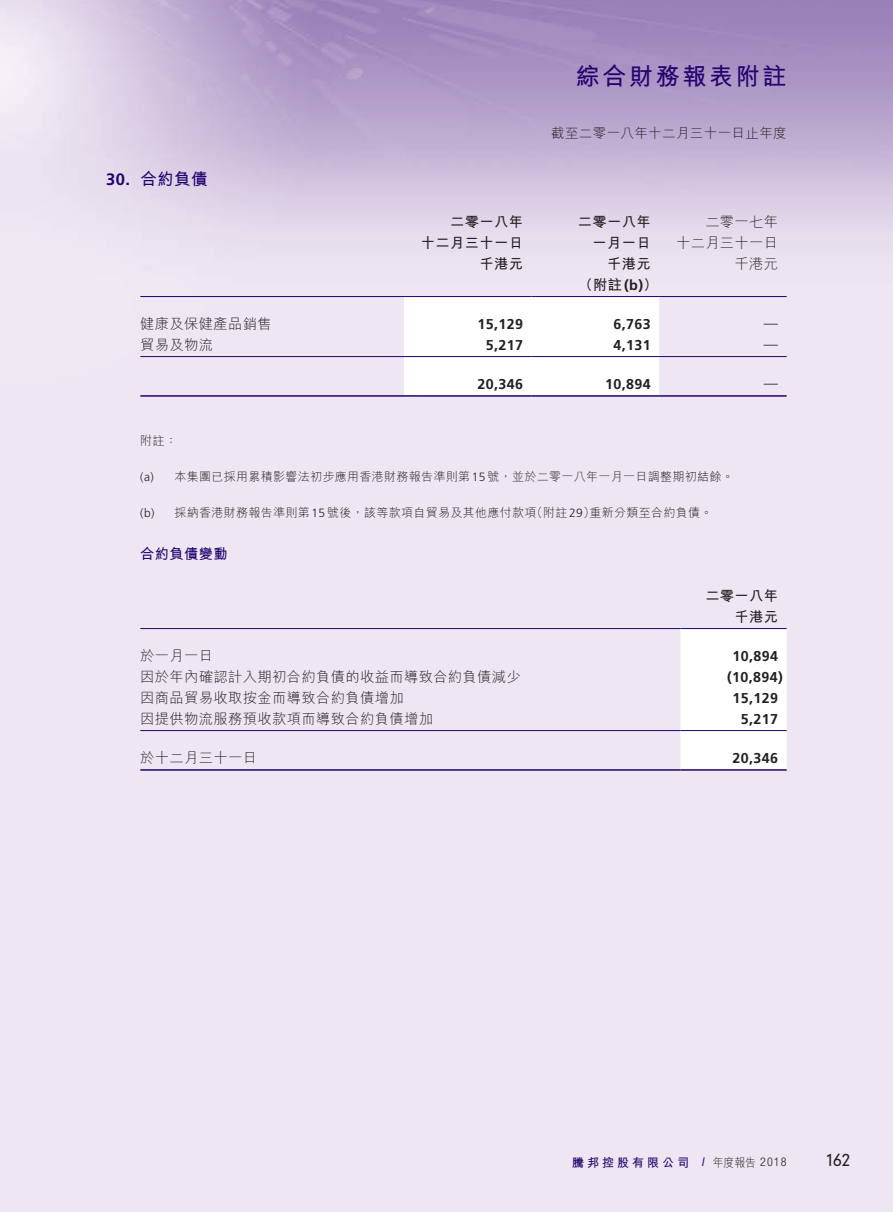
<style>
.page{position:relative;width:893px;height:1212px;background:#fff}
.page>*{position:absolute;margin:0;border:0;box-sizing:border-box;transform-origin:0 0}
.t1{font:700 24px "M Hei HK";letter-spacing:.11em;color:#22036f}
._3__標題{font:700 16.5px "M Hei HK";color:#22036f}
.t2{font:300 16.5px "DIN Neuzeit Grotesk Std";color:#231f20}
._3__標題-2{font:700 16.5px "Frutiger LT Std";color:#22036f}
._1__內文{font:300 14.25px "M Hei HK";letter-spacing:.03em;color:#231f20}
._1__內文-2{font:700 14.25px "Frutiger LT Std";letter-spacing:.03em;color:#231f20}
._1__內文-3{font:700 14.25px "M Hei HK";letter-spacing:.03em;color:#231f20}
._4__副標題{font:700 14.25px "M Hei HK";letter-spacing:.03em;color:#22036f}
._1__內文-4{font:300 14.25px "Frutiger LT Std";color:#231f20}
.t3{font:300 13.5px "M Hei HK";letter-spacing:.03em;color:#231f20}
._2__附註內文{font:300 12px "M Hei HK";letter-spacing:.03em;color:#231f20}
._2__附註內文-2{font:300 12px "M Hei HK";letter-spacing:.03em;color:#231f20;scale:.9 1}
.t4{font:700 12px "M Hei HK";letter-spacing:.25em;color:#22036f}
._2__附註內文-3{font:300 12px "Frutiger LT Std";color:#231f20}
.t5{font:12px "DIN Engschrift Std";color:#22036f}
.s1{font-family:"Frutiger LT Std"}
.s2{font-family:"Helvetica Neue LT Std";font-stretch:condensed}
</style>
<div class="page">
<svg style="left:404px;top:297px;width:255px;height:61px"></svg>
<hr style="left:140px;top:296px;width:264px;height:1px;background:#22036f">
<hr style="left:404px;top:296px;width:127px;height:1px;background:#22036f">
<hr style="left:531px;top:296px;width:128px;height:1px;background:#22036f">
<hr style="left:659px;top:296px;width:128px;height:1px;background:#22036f">
<hr style="left:140px;top:356px;width:264px;height:1px;background:#22036f">
<hr style="left:404px;top:356px;width:127px;height:1px;background:#22036f">
<hr style="left:531px;top:356px;width:128px;height:1px;background:#22036f">
<hr style="left:659px;top:356px;width:128px;height:1px;background:#22036f">
<hr style="left:140px;top:395px;width:264px;height:2px;background:#22036f">
<hr style="left:404px;top:395px;width:127px;height:2px;background:#22036f">
<hr style="left:531px;top:395px;width:128px;height:2px;background:#22036f">
<hr style="left:659px;top:395px;width:128px;height:2px;background:#22036f">
<svg style="left:680px;top:629px;width:107px;height:140px"></svg>
<hr style="left:140px;top:628px;width:540px;height:1px;background:#22036f">
<hr style="left:680px;top:628px;width:107px;height:1px;background:#22036f">
<hr style="left:140px;top:730px;width:540px;height:1px;background:#22036f">
<hr style="left:680px;top:730px;width:107px;height:1px;background:#22036f">
<hr style="left:140px;top:769px;width:540px;height:2px;background:#22036f">
<hr style="left:680px;top:769px;width:107px;height:2px;background:#22036f">
<p class="_3__標題-2" style="left:106px;top:169px;width:25px">30.</p>
<p class="_3__標題" style="left:140px;top:167px;width:69px">合約負債</p>
<p class="_1__內文" style="left:140px;top:316px;width:133px">健康及保健產品銷售</p>
<p class="_1__內文" style="left:140px;top:337px;width:74px">貿易及物流</p>
<h1 class="t1" style="left:576px;top:59px;width:212px">綜合財務報表附註</h1>
<p class="t3" style="left:551px;top:126px;width:237px">截至二零一八年十二月三十一日止年度</p>
<p class="_1__內文-3" style="left:450px;top:211px;width:74px">二零一八年</p>
<p class="_1__內文-3" style="left:421px;top:232px;width:104px">十二月三十一日</p>
<p class="_1__內文-3" style="left:479px;top:253px;width:45px">千港元</p>
<p class="_1__內文-3" style="left:578px;top:211px;width:74px">二零一八年</p>
<p class="_1__內文-3" style="left:592px;top:232px;width:60px">一月一日</p>
<p class="_1__內文-3" style="left:607px;top:253px;width:45px">千港元</p>
<p class="_1__內文" style="left:705px;top:214px;width:74px">二零一七年</p>
<p class="_1__內文" style="left:676px;top:235px;width:104px">十二月三十一日</p>
<p class="_1__內文" style="left:735px;top:256px;width:45px">千港元</p>
<p class="_1__內文-3" style="left:578px;top:274px;width:81px">（附註 <span class="s1">b(</span> (<span class="s1">(</span></p>
<p class="_1__內文-2" style="left:477px;top:315px;width:47px">15,129</p>
<p class="_1__內文-2" style="left:613px;top:315px;width:39px">6,763</p>
<p class="_1__內文-4" style="left:764px;top:315px;width:16px">—</p>
<p class="_1__內文-2" style="left:486px;top:336px;width:39px">5,217</p>
<p class="_1__內文-2" style="left:613px;top:336px;width:39px">4,131</p>
<p class="_1__內文-4" style="left:764px;top:336px;width:16px">—</p>
<p class="_1__內文-2" style="left:477px;top:376px;width:47px">20,346</p>
<p class="_1__內文-2" style="left:605px;top:376px;width:47px">10,894</p>
<p class="_1__內文-4" style="left:764px;top:375px;width:16px">—</p>
<p class="_2__附註內文" style="left:140px;top:434px;width:38px">附註：</p>
<p class="_2__附註內文-3" style="left:140px;top:470px;width:15px">a( )</p>
<p class="_2__附註內文" style="left:174px;top:470px;width:561px">本集團已採用累積影響法初步應用香港財務報告準則第<span class="s1">15</span>號，並於二零一八年一月一日調整期初結餘。</p>
<p class="_2__附註內文" style="left:174px;top:506px;width:364px">採納香港財務報告準則第<span class="s1">15</span>號後，該等款項自貿易及其他應付款項</p>
<p class="_2__附註內文" style="left:531px;top:506px;width:66px">（附註<span class="s1">29</span>）</p>
<p class="_2__附註內文" style="left:590px;top:506px;width:125px">重新分類至合約負債。</p>
<p class="_2__附註內文-3" style="left:140px;top:506px;width:16px">b( )</p>
<p class="_4__副標題" style="left:140px;top:543px;width:89px">合約負債變動</p>
<p class="_1__內文" style="left:140px;top:648px;width:74px">於一月一日</p>
<p class="_1__內文-3" style="left:705px;top:585px;width:74px">二零一八年</p>
<p class="_1__內文-3" style="left:735px;top:606px;width:45px">千港元</p>
<p class="_1__內文-2" style="left:733px;top:647px;width:47px">10,894</p>
<p class="_1__內文" style="left:140px;top:669px;width:382px">因於年內確認計入期初合約負債的收益而導致合約負債減少</p>
<p class="_1__內文-2" style="left:727px;top:668px;width:57px">)10,894(</p>
<p class="_1__內文" style="left:140px;top:690px;width:265px">因商品貿易收取按金而導致合約負債增加</p>
<p class="_1__內文-2" style="left:733px;top:689px;width:47px">15,129</p>
<p class="_1__內文" style="left:140px;top:711px;width:294px">因提供物流服務預收款項而導致合約負債增加</p>
<p class="_1__內文-2" style="left:741px;top:710px;width:39px">5,217</p>
<p class="_1__內文" style="left:140px;top:750px;width:118px">於十二月三十一日</p>
<p class="_1__內文-2" style="left:733px;top:749px;width:47px">20,346</p>
<p class="t4" style="left:572px;top:1153px;width:118px">騰邦控股有限公司</p>
<p class="t5" style="left:702px;top:1155px;width:4px">/</p>
<p class="_2__附註內文-2" style="left:713px;top:1156px;width:84px">年度報告 <span class="s2">2018</span></p>
<p class="t2" style="left:827px;top:1150px;width:25px">162</p>
</div>
